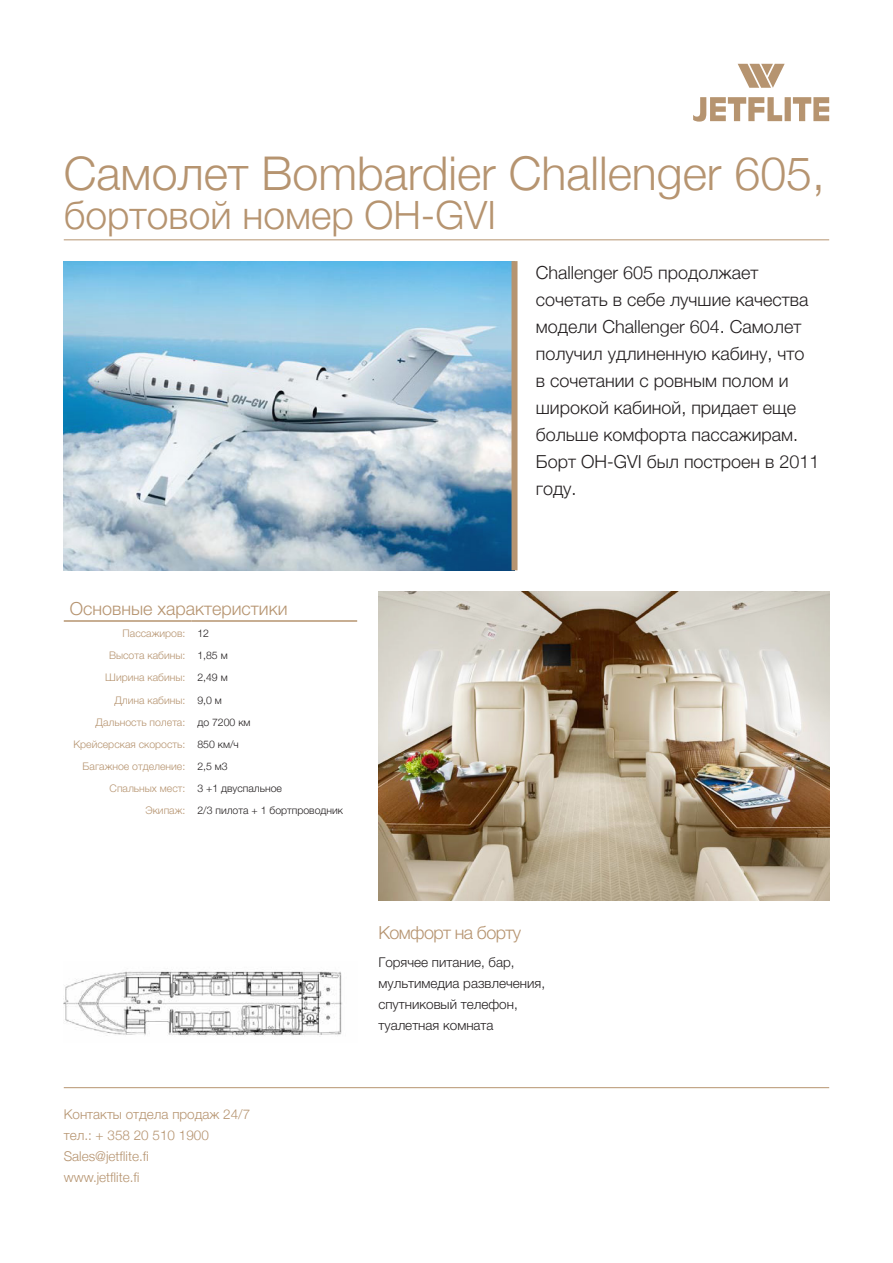
<style>
.page{position:relative;width:893px;height:1263px;background:#fff}
.page>*{position:absolute;margin:0;border:0;box-sizing:border-box;transform-origin:0 0}
.t1{font:300 46.5px "Helvetica Neue";color:#b69470}
.t2{font:300 39px "Helvetica Neue";color:#b69470}
.t3{font:300 18px/27px "Helvetica Neue";color:#231f20}
.t4{font:300 18px "Helvetica Neue";color:#b69470}
.t5{font:300 18px "Helvetica Neue";letter-spacing:-.035em;color:#b69470}
.t6{font:300 13.5px/21px "Helvetica Neue";color:#231f20}
.t7{font:300 13.5px/21px "Helvetica Neue";color:#b69470}
.t8{font:300 10.5px "Helvetica Neue";color:#b69470}
.t9{font:300 10.5px "Helvetica Neue";color:#231f20}
.s1{color:#231f20}
.s2{color:#b69470}
</style>
<div class="page">
<img style="left:64px;top:261px;width:447px;height:309px">
<svg style="left:693px;top:97px;width:136px;height:25px"></svg>
<svg style="left:738px;top:64px;width:47px;height:24px"></svg>
<hr style="left:64px;top:239px;width:765px;height:1px;background:#b69470">
<hr style="left:64px;top:1087px;width:765px;height:1px;background:#b69470">
<div style="left:511px;top:261px;width:6px;height:309px;background:#b69470"></div>
<hr style="left:64px;top:620px;width:127px;height:2px;background:#b69470">
<hr style="left:191px;top:620px;width:166px;height:2px;background:#b69470">
<img style="left:378px;top:592px;width:451px;height:309px">
<img style="left:64px;top:971px;width:278px;height:65px">
<h1 class="t1" style="left:64px;top:136px;width:763px">Самолет Bombardier Challenger 605,</h1>
<h2 class="t2" style="left:64px;top:183px;width:434px">бортовой номер OH-GVI</h2>
<p class="t3" style="left:536px;top:258px;width:285px">Challenger 605 продолжает сочетать в себе лучшие качества модели Challenger 604. Самолет получил удлиненную кабину, что<br>в сочетании с ровным полом и широкой кабиной, придает еще больше комфорта пассажирам.<br>Борт OH-GVI был построен в 2011 году.</p>
<p class="t4" style="left:70px;top:594px;width:219px">Основные характеристики</p>
<p class="t8" style="left:123px;top:625px;width:88px">Пассажиров: <span class="s1">12</span></p>
<p class="t8" style="left:109px;top:647px;width:120px">Высота кабины: <span class="s1">1,85 м</span></p>
<p class="t8" style="left:105px;top:669px;width:124px">Ширина кабины: <span class="s1">2,49 м</span></p>
<p class="t8" style="left:114px;top:691px;width:109px">Длина кабины: <span class="s1">9,0 м</span></p>
<p class="t8" style="left:96px;top:713px;width:156px">Дальность полета: <span class="s1">до 7200 км</span></p>
<p class="t8" style="left:73px;top:736px;width:167px">Крейсерская скорость: <span class="s1">850 км/ч</span></p>
<p class="t8" style="left:83px;top:758px;width:147px">Багажное отделение: <span class="s1">2,5 м3</span></p>
<p class="t9" style="left:110px;top:780px;width:174px"><span class="s2">Спальных мест:</span> 3 +1 двуспальное</p>
<p class="t9" style="left:145px;top:802px;width:199px"><span class="s2">Экипаж:</span> 2/3 пилота + 1 бортпроводник</p>
<p class="t7" style="left:64px;top:1103px;width:188px">Контакты отдела продаж 24/7 тел.: + 358 20 510 1900<br>Sales@jetflite.fi<br>www.jetflite.fi</p>
<p class="t5" style="left:378px;top:918px;width:144px">Комфорт на борту</p>
<p class="t6" style="left:378px;top:951px;width:168px">Горячее питание, бар, мультимедиа развлечения, спутниковый телефон, туалетная комната</p>
</div>
